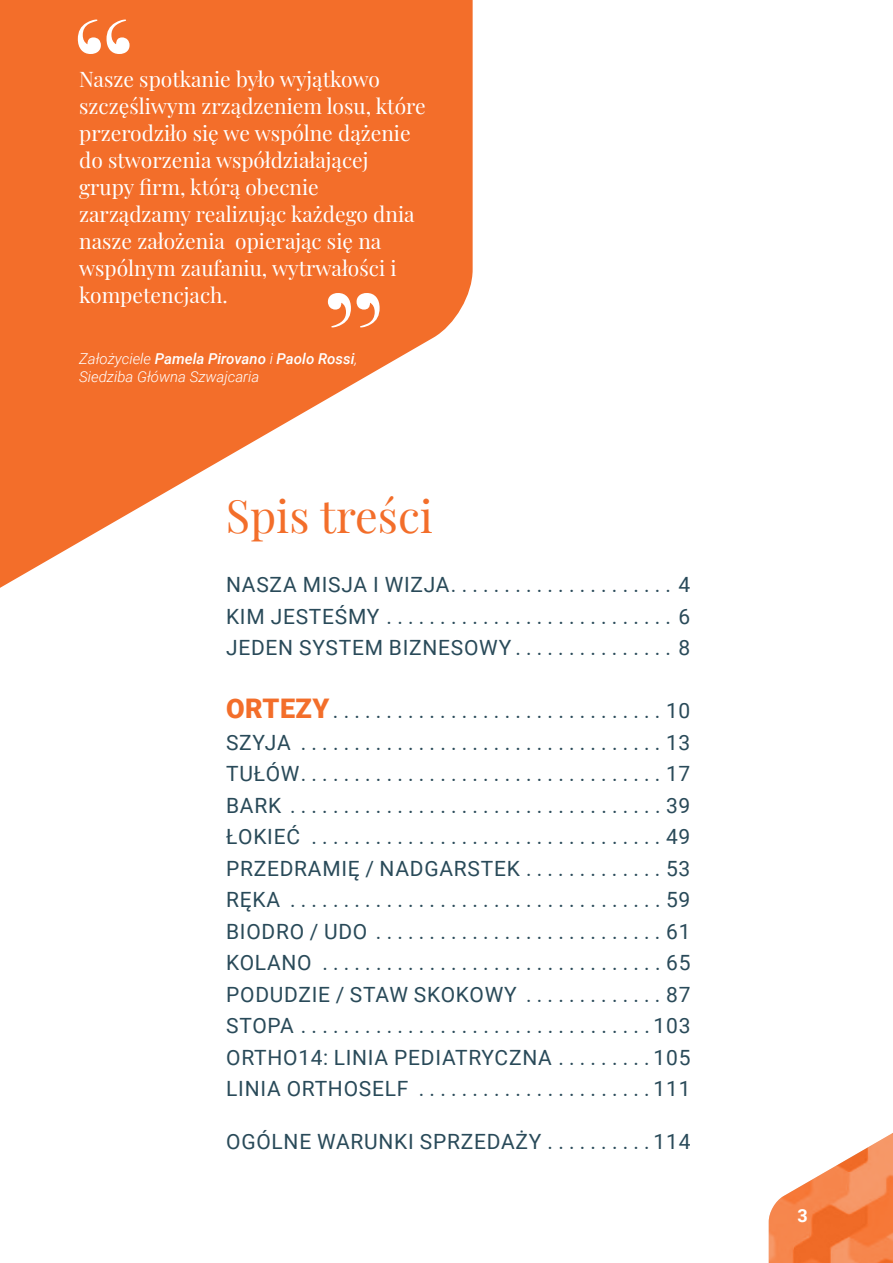
<style>
.page{position:relative;width:893px;height:1263px;background:#fff}
.page>*{position:absolute;margin:0;border:0;box-sizing:border-box;transform-origin:0 0}
.t1{font:45px "Playfair Display";color:#f36e2a}
.t2{font:21px/31.5px "Roboto";letter-spacing:.035em;color:#294a59;text-align:justify}
.t3{font:21px/27px "Playfair Display";color:#fff}
.t4{font:700 18px "Roboto";color:#fff}
.t5{font:italic 300 15px/18px "Roboto";color:#fff}
.s1{font-weight:500}
.s2{font-weight:900;font-size:27px;color:#f36e2a}
</style>
<div class="page">
<svg style="left:0;top:0;width:473px;height:588px;fill:#f36e2a"></svg>
<img style="left:769px;top:1133px;width:124px;height:130px">
<svg style="left:78px;top:20px;width:52px;height:34px"></svg>
<svg style="left:328px;top:293px;width:52px;height:34px"></svg>
<p class="t3" style="left:79px;top:63px;width:348px">Nasze spotkanie było wyjątkowo szczęśliwym zrządzeniem losu, które przerodziło się we wspólne dążenie do stworzenia współdziałającej grupy firm, którą obecnie zarządzamy realizując każdego dnia nasze założenia opierając się na wspólnym zaufaniu, wytrwałości i kompetencjach.</p>
<p class="t5" style="left:79px;top:349px;width:280px">Założyciele <span class="s1">Pamela Pirovano</span> i <span class="s1">Paolo Rossi</span>,<br>Siedziba Główna Szwajcaria</p>
<h1 class="t1" style="left:226px;top:481px;width:209px">Spis treści</h1>
<p class="t2" style="left:226px;top:568px;width:466px">NASZA MISJA I WIZJA . . . . . . . . . . . . . . . . . . . . . 4<br>KIM JESTEŚMY . . . . . . . . . . . . . . . . . . . . . . . . . . . 6<br>JEDEN SYSTEM BIZNESOWY . . . . . . . . . . . . . . . 8</p>
<p class="t2" style="left:226px;top:694px;width:466px"><span class="s2">ORTEZY</span> . . . . . . . . . . . . . . . . . . . . . . . . . . . . . . . 10<br>SZYJA . . . . . . . . . . . . . . . . . . . . . . . . . . . . . . . . . . 13<br>TUŁÓW . . . . . . . . . . . . . . . . . . . . . . . . . . . . . . . . . . 17<br>BARK . . . . . . . . . . . . . . . . . . . . . . . . . . . . . . . . . . . 39<br>ŁOKIEĆ . . . . . . . . . . . . . . . . . . . . . . . . . . . . . . . . . 49<br>PRZEDRAMIĘ / NADGARSTEK . . . . . . . . . . . . . 53<br>RĘKA . . . . . . . . . . . . . . . . . . . . . . . . . . . . . . . . . . . 59<br>BIODRO / UDO . . . . . . . . . . . . . . . . . . . . . . . . . . . 61<br>KOLANO . . . . . . . . . . . . . . . . . . . . . . . . . . . . . . . . 65<br>PODUDZIE / STAW SKOKOWY . . . . . . . . . . . . . 87<br>STOPA . . . . . . . . . . . . . . . . . . . . . . . . . . . . . . . . 103<br>ORTHO14: LINIA PEDIATRYCZNA . . . . . . . . 105<br>LINIA ORTHOSELF . . . . . . . . . . . . . . . . . . . . . 111</p>
<p class="t2" style="left:226px;top:1125px;width:466px">OGÓLNE WARUNKI SPRZEDAŻY . . . . . . . . . 114</p>
<p class="t4" style="left:798px;top:1203px;width:12px">3</p>
</div>
